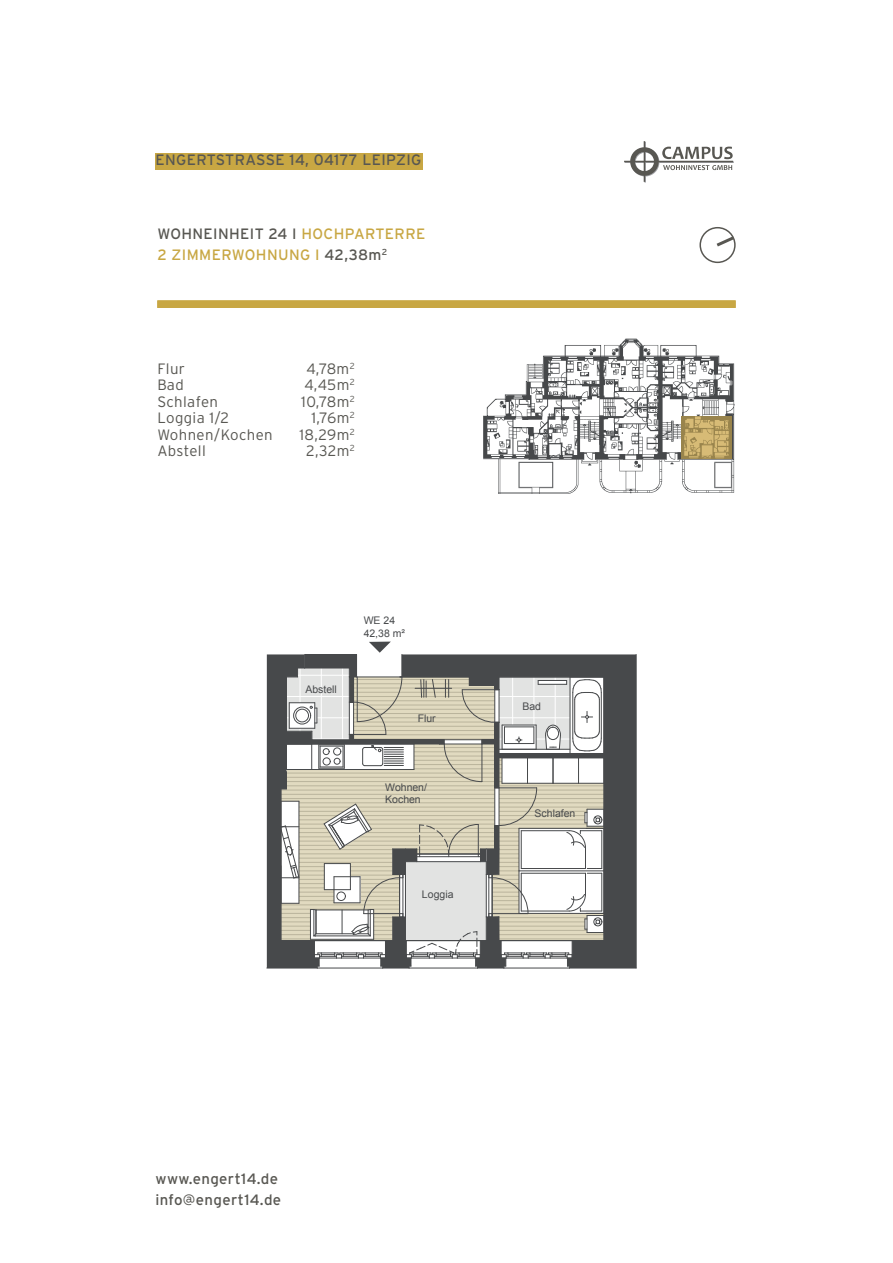
<style>
.page{position:relative;width:893px;height:1263px;background:#fff}
.page>*{position:absolute;margin:0;border:0;box-sizing:border-box;transform-origin:0 0}
.t1{font:300 15px/16.5px "Interstate";letter-spacing:.025em;color:#585752}
.t2{font:15px/21px "Interstate";letter-spacing:.025em;color:#585752}
.t3{font:15px/21px "Interstate";letter-spacing:.025em;color:#c8a743}
.t4{font:10.5px/13px "Arial";color:#47494b}
.s1{color:#585752}
</style>
<div class="page">
<div style="left:605px;top:654px;width:31px;height:314px;background:#47494b"></div>
<hr style="left:569px;top:968px;width:67px;height:1px;background:#47494b">
<hr style="left:636px;top:654px;width:1px;height:314px;background:#47494b">
<svg style="left:267px;top:642px;width:338px;height:327px"></svg>
<div style="left:157px;top:300px;width:579px;height:8px;background:#c8a743"></div>
<div style="left:699px;top:227px;width:37px;height:36px;border:2px solid #585752;border-radius:50%"></div>
<svg style="left:716px;top:234px;width:20px;height:15px"></svg>
<img style="left:483px;top:338px;width:252px;height:156px">
<img style="left:682px;top:416px;width:50px;height:43px">
<div style="left:156px;top:153px;width:267px;height:17px;background:#c8a743"></div>
<svg style="left:624px;top:141px;width:110px;height:42px"></svg>
<p class="t2" style="left:156px;top:150px;width:267px">ENGERTSTRASSE 14, 04177 LEIPZIG</p>
<p class="t3" style="left:157px;top:223px;width:270px"><span class="s1">WOHNEINHEIT 24 I</span> HOCHPARTERRE<br>2 ZIMMERWOHNUNG I <span class="s1">42,38m</span><sup>2</sup></p>
<p class="t1" style="left:157px;top:360px;width:117px">Flur<br>Bad<br>Schlafen<br>Loggia 1/2<br>Wohnen/Kochen<br>Abstell</p>
<p class="t1" style="left:300px;top:360px;width:57px;text-align:right">4,78m<sup>2<br></sup>4,45m<sup>2<br></sup>10,78m<sup>2<br></sup>1,76m<sup>2<br></sup>18,29m<sup>2<br></sup>2,32m<sup>2</sup></p>
<p class="t4" style="left:305px;top:683px;width:33px">Abstell</p>
<p class="t4" style="left:364px;top:614px;width:43px">WE 24<br>42,38 m²</p>
<p class="t4" style="left:418px;top:712px;width:20px">Flur</p>
<p class="t4" style="left:385px;top:781px;width:43px;line-height:12px">Wohnen/<br>Kochen</p>
<p class="t4" style="left:422px;top:888px;width:33px">Loggia</p>
<p class="t4" style="left:522px;top:700px;width:20px">Bad</p>
<p class="t4" style="left:535px;top:807px;width:42px">Schlafen</p>
<p class="t2" style="left:156px;top:1168px;width:127px">www.engert14.de info@engert14.de</p>
</div>
